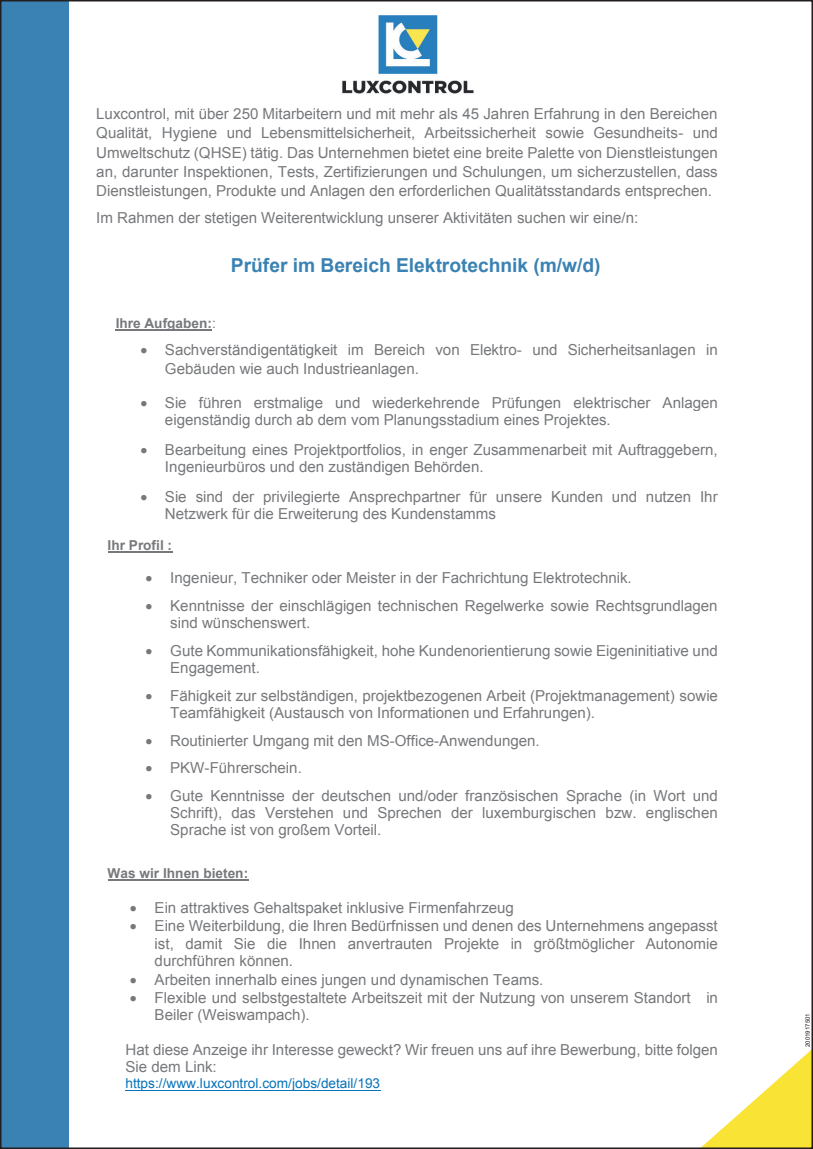
<style>
.page{position:relative;width:813px;height:1149px;background:#fff}
.page>*{position:absolute;margin:0;border:0;box-sizing:border-box;transform-origin:0 0}
.t1{font:700 19.2px "Arial";color:#3a82b3}
.t2{font:15.15px/17.2px "Arial";color:#76787b}
.t3{font:700 13.65px "Arial";color:#76787b}
.t4{font:13.65px "Arial";color:#0773ba}
.t5{font:6px "Arial";color:#231f20}
.s1{font-weight:400}
</style>
<div class="page">
<hr style="left:116px;top:329px;width:96px;height:1px;background:#76787b">
<hr style="left:108px;top:551px;width:64px;height:1px;background:#76787b">
<hr style="left:108px;top:878px;width:140px;height:2px;background:#76787b">
<hr style="left:125px;top:1089px;width:255px;height:1px;background:#0773ba">
<img style="left:342px;top:15px;width:132px;height:79px">
<div style="left:0;top:0;width:69px;height:1148px;background:#3a82b3"></div>
<svg style="left:704px;top:1052px;width:105px;height:93px"></svg>
<p class="t2" style="left:96px;top:104px;width:623px;line-height:19.2px;text-align:justify">Luxcontrol, mit über 250 Mitarbeitern und mit mehr als 45 Jahren Erfahrung in den Bereichen Qualität, Hygiene und Lebensmittelsicherheit, Arbeitssicherheit sowie Gesundheits- und Umweltschutz (QHSE) tätig. Das Unternehmen bietet eine breite Palette von Dienstleistungen an, darunter Inspektionen, Tests, Zertifizierungen und Schulungen, um sicherzustellen, dass Dienstleistungen, Produkte und Anlagen den erforderlichen Qualitätsstandards entsprechen.</p>
<p class="t2" style="left:96px;top:209px;width:543px">Im Rahmen der stetigen Weiterentwicklung unserer Aktivitäten suchen wir eine/n:</p>
<p class="t1" style="left:231px;top:252px;width:371px">Prüfer im Bereich Elektrotechnik (m/w/d)</p>
<p class="t3" style="left:116px;top:314px;width:102px">Ihre Aufgaben:<span class="s1">:</span></p>
<p class="t2" style="left:165px;top:340px;width:554px;line-height:19px;text-indent:-25px">• Sachverständigentätigkeit im Bereich von Elektro- und Sicherheitsanlagen in<br>Gebäuden wie auch Industrieanlagen.</p>
<p class="t2" style="left:165px;top:394px;width:554px;text-indent:-25px">• Sie führen erstmalige und wiederkehrende Prüfungen elektrischer Anlagen eigenständig durch ab dem vom Planungsstadium eines Projektes.</p>
<p class="t2" style="left:165px;top:441px;width:554px;text-indent:-25px">• Bearbeitung eines Projektportfolios, in enger Zusammenarbeit mit Auftraggebern,<br>Ingenieurbüros und den zuständigen Behörden.</p>
<p class="t2" style="left:165px;top:488px;width:554px;text-indent:-25px">• Sie sind der privilegierte Ansprechpartner für unsere Kunden und nutzen Ihr<br>Netzwerk für die Erweiterung des Kundenstamms</p>
<p class="t3" style="left:108px;top:536px;width:66px">Ihr Profil :</p>
<p class="t2" style="left:145px;top:569px;width:487px">• Ingenieur, Techniker oder Meister in der Fachrichtung Elektrotechnik.</p>
<p class="t2" style="left:170px;top:597px;width:548px;text-indent:-25px">• Kenntnisse der einschlägigen technischen Regelwerke sowie Rechtsgrundlagen sind wünschenswert.</p>
<p class="t2" style="left:170px;top:642px;width:548px;text-indent:-25px">• Gute Kommunikationsfähigkeit, hohe Kundenorientierung sowie Eigeninitiative und<br>Engagement.</p>
<p class="t2" style="left:170px;top:686px;width:549px;text-indent:-25px">• Fähigkeit zur selbständigen, projektbezogenen Arbeit (Projektmanagement) sowie<br>Teamfähigkeit (Austausch von Informationen und Erfahrungen).</p>
<p class="t2" style="left:145px;top:731px;width:395px">• Routinierter Umgang mit den MS-Office-Anwendungen.</p>
<p class="t2" style="left:145px;top:759px;width:158px">• PKW-Führerschein.</p>
<p class="t2" style="left:170px;top:786px;width:549px;text-align:justify;text-indent:-25px">• Gute Kenntnisse der deutschen und/oder französischen Sprache (in Wort und Schrift), das Verstehen und Sprechen der luxemburgischen bzw. englischen Sprache ist von großem Vorteil.</p>
<p class="t3" style="left:108px;top:863px;width:142px">Was wir Ihnen bieten:</p>
<p class="t2" style="left:130px;top:899px;width:385px">• Ein attraktives Gehaltspaket inklusive Firmenfahrzeug</p>
<p class="t2" style="left:154px;top:917px;width:564px;text-align:justify;text-indent:-25px">• Eine Weiterbildung, die Ihren Bedürfnissen und denen des Unternehmens angepasst ist, damit Sie die Ihnen anvertrauten Projekte in größtmöglicher Autonomie durchführen können.</p>
<p class="t2" style="left:130px;top:970px;width:414px">• Arbeiten innerhalb eines jungen und dynamischen Teams.</p>
<p class="t2" style="left:154px;top:988px;width:564px;text-indent:-25px">• Flexible und selbstgestaltete Arbeitszeit mit der Nutzung von unserem Standort in<br>Beiler (Weiswampach).</p>
<p class="t2" style="left:125px;top:1040px;width:593px">Hat diese Anzeige ihr Interesse geweckt? Wir freuen uns auf ihre Bewerbung, bitte folgen<br>Sie dem Link:</p>
<p class="t4" style="left:125px;top:1074px;width:256px">https://www.luxcontrol.com/jobs/detail/193</p>
<p class="t5" style="left:803px;top:1046px;width:35px;rotate:-90deg">2001917501</p>
</div>
